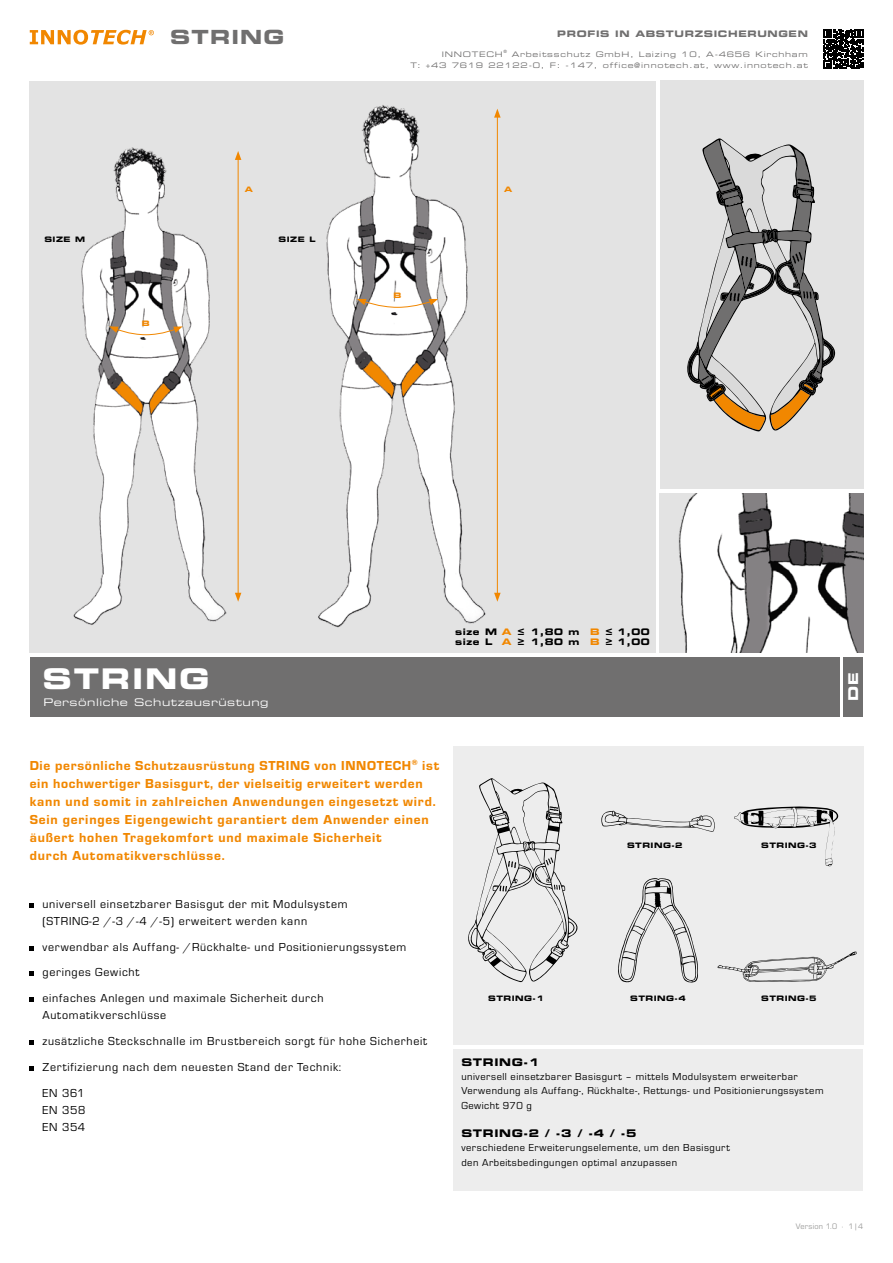
<style>
.page{position:relative;width:893px;height:1263px;background:#fff}
.page>*{position:absolute;margin:0;border:0;box-sizing:border-box;transform-origin:0 0}
.t1{font:28.5px "Eurostile LT Std Bold Ex 2";letter-spacing:.06em;color:#fff}
.t2{font:19.5px "Eurostile Bold Extended Two";letter-spacing:.06em;color:#706f6f}
.t3{font:13.5px/18px "Eurostile T Heav";letter-spacing:.06em;color:#f18700}
.t4{font:13.5px "Eurostile LT Std Bold Ex 2";color:#fff}
.t5{font:12px/25.8px "Eurostile T";letter-spacing:.06em;color:#000}
.t6{font:10.5px/14.2px "Eurostile T";letter-spacing:.05em;color:#000}
.t7{font:10.5px "Eurostile LT Std Ex 2";letter-spacing:.05em;color:#fff}
.t8{font:9px/10.8px "Eurostile Bold Extended Two";letter-spacing:.06em;color:#000}
.t9{font:9px "Eurostile Bold Extended Two";letter-spacing:.07em;color:#706f6f}
.t10{font:8.25px "Eurostile T";letter-spacing:.03em;color:#9d9d9c}
.t11{font:7.65px/10.6px "Eurostile LT Std Ex 2";letter-spacing:.1em;color:#706f6f;text-align:right}
.t12{font:7.5px "Eurostile Bold Extended Two";letter-spacing:.06em;color:#000}
.t13{font:7.5px "Eurostile Bold Extended Two";color:#f18700}
.t14{font:4.35px "Eurostile LT Std Ex 2";color:#706f6f}
.s1{color:#f18700}
.s2{font-family:"Verdana";font-weight:700}
.s3{font-family:"Eurostile Bold Extended Two"}
</style>
<div class="page">
<div style="left:30px;top:81px;width:626px;height:572px;background:#e3e3e3"></div>
<img style="left:73px;top:147px;width:165px;height:478px">
<svg style="left:30px;top:903px;width:4px;height:4px"></svg>
<svg style="left:30px;top:946px;width:4px;height:4px"></svg>
<svg style="left:30px;top:972px;width:4px;height:4px"></svg>
<svg style="left:30px;top:997px;width:4px;height:4px"></svg>
<svg style="left:30px;top:1040px;width:4px;height:4px"></svg>
<svg style="left:30px;top:1066px;width:4px;height:4px"></svg>
<div style="left:660px;top:81px;width:203px;height:408px;background:#e3e3e3"></div>
<div style="left:30px;top:657px;width:809px;height:59px;background:#706f6f"></div>
<div style="left:844px;top:657px;width:19px;height:59px;background:#706f6f"></div>
<img style="left:660px;top:493px;width:203px;height:160px">
<div style="left:453px;top:1049px;width:410px;height:142px;background:#ededed"></div>
<div style="left:453px;top:746px;width:410px;height:299px;background:#ededed"></div>
<svg style="left:618px;top:878px;width:80px;height:104px"></svg>
<svg style="left:601px;top:811px;width:114px;height:21px"></svg>
<svg style="left:468px;top:778px;width:109px;height:204px"></svg>
<svg style="left:734px;top:806px;width:105px;height:60px"></svg>
<svg style="left:717px;top:951px;width:140px;height:31px"></svg>
<hr style="left:238px;top:157px;width:1px;height:438px;background:#f18700">
<svg style="left:235px;top:151px;width:6px;height:9px"></svg>
<svg style="left:235px;top:593px;width:6px;height:9px"></svg>
<svg style="left:109px;top:326px;width:74px;height:9px"></svg>
<img style="left:318px;top:105px;width:168px;height:523px">
<hr style="left:497px;top:115px;width:1px;height:480px;background:#f18700">
<svg style="left:494px;top:109px;width:7px;height:9px"></svg>
<svg style="left:494px;top:593px;width:7px;height:9px"></svg>
<svg style="left:356px;top:299px;width:82px;height:10px"></svg>
<svg style="left:687px;top:138px;width:148px;height:294px"></svg>
<svg style="left:30px;top:30px;width:124px;height:15px"></svg>
<svg style="left:824px;top:29px;width:39px;height:40px"></svg>
<p class="t2" style="left:170px;top:23px;width:116px">STRING</p>
<p class="t9" style="left:557px;top:27px;width:252px">PROFIS IN ABSTURZSICHERUNGEN</p>
<p class="t11" style="left:442px;top:49px;width:62px">INNOTECH</p>
<p class="t14" style="left:503px;top:49px;width:5px">®</p>
<p class="t11" style="left:411px;top:49px;width:399px">Arbeitsschutz GmbH, Laizing 10, A-4656 Kirchham<br>T: +43 7619 22122-0, F: -147, office@innotech.at, www.innotech.at</p>
<p class="t12" style="left:44px;top:234px;width:42px">SIZE M</p>
<p class="t13" style="left:142px;top:318px;width:9px">B</p>
<p class="t13" style="left:245px;top:184px;width:10px">A</p>
<p class="t12" style="left:279px;top:234px;width:38px">SIZE L</p>
<p class="t13" style="left:394px;top:290px;width:9px">B</p>
<p class="t13" style="left:504px;top:184px;width:10px">A</p>
<p class="t1" style="left:43px;top:659px;width:168px">STRING</p>
<p class="t7" style="left:43px;top:695px;width:227px">Persönliche Schutzausrüstung</p>
<p class="t8" style="left:455px;top:626px;width:196px">size M <span class="s1">A</span> <span class="s2">≤</span> 1,80 m <span class="s1">B</span> <span class="s2">≤</span> 1,00 size L <span class="s1">A</span> <span class="s2">≥</span> 1,80 m <span class="s1">B</span> <span class="s2">≥</span> 1,00</p>
<p class="t3" style="left:30px;top:756px;width:411px">Die persönliche Schutzausrüstung STRING von INNOTECH<sup>®</sup> ist ein hochwertiger Basisgurt, der vielseitig erweitert werden kann und somit in zahlreichen Anwendungen eingesetzt wird.<br>Sein geringes Eigengewicht garantiert dem Anwender einen äußert hohen Tragekomfort und maximale Sicherheit<br>durch Automatikverschlüsse.</p>
<p class="t5" style="left:43px;top:895px;width:307px;line-height:17.2px">universell einsetzbarer Basisgut der mit Modulsystem (STRING-2 /-3 /-4 /-5) erweitert werden kann</p>
<p class="t5" style="left:43px;top:934px;width:365px">verwendbar als Auffang- /Rückhalte- und Positionierungssystem geringes Gewicht<br>einfaches Anlegen und maximale Sicherheit durch</p>
<p class="t5" style="left:43px;top:1002px;width:386px">Automatikverschlüsse<br>zusätzliche Steckschnalle im Brustbereich sorgt für hohe Sicherheit Zertifizierung nach dem neuesten Stand der Technik:<br>EN 361</p>
<p class="t5" style="left:43px;top:1101px;width:44px;line-height:17.2px">EN 358<br>EN 354</p>
<p class="t12" style="left:488px;top:993px;width:57px">STRING-1</p>
<p class="t12" style="left:627px;top:840px;width:57px">STRING-2</p>
<p class="t12" style="left:630px;top:993px;width:57px">STRING-4</p>
<p class="t12" style="left:761px;top:840px;width:57px">STRING-3</p>
<p class="t12" style="left:761px;top:993px;width:57px">STRING-5</p>
<p class="t6" style="left:461px;top:1055px;width:364px"><span class="s3">STRING-1<br></span>universell einsetzbarer Basisgurt – mittels Modulsystem erweiterbar Verwendung als Auffang-, Rückhalte-, Rettungs- und Positionierungssystem Gewicht 970 g</p>
<p class="t6" style="left:461px;top:1126px;width:270px"><span class="s3">STRING-2 / -3 / -4 / -5<br></span>verschiedene Erweiterungselemente, um den Basisgurt den Arbeitsbedingungen optimal anzupassen</p>
<p class="t4" style="left:844px;top:701px;width:30px;rotate:-90deg">DE</p>
<p class="t10" style="left:796px;top:1222px;width:69px">Version 1.0 · 1|4</p>
</div>
